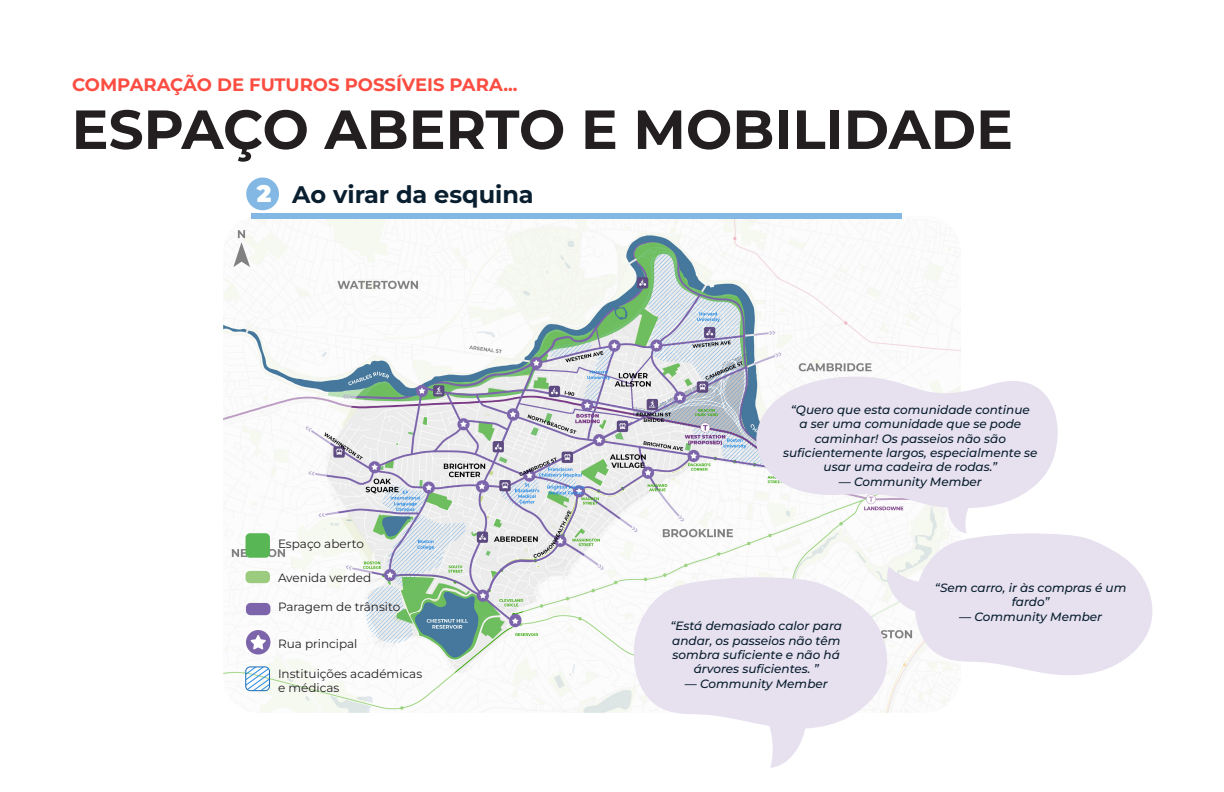
<style>
.page{position:relative;width:1224px;height:792px;background:#fff}
.page>*{position:absolute;margin:0;border:0;box-sizing:border-box;transform-origin:0 0}
.t1{font:700 55px "Montserrat";color:#231f20}
.t2{font:700 24px "Montserrat";color:#091f2f}
.t3{font:900 24px "Montserrat";color:#fff}
.t4{font:700 18px "Montserrat";color:#fb4d42}
.t5{font:italic 500 12px/14.4px "Montserrat";color:#091f2f;text-align:center}
.t6{font:12px/14.4px "Montserrat";color:#231f20}
</style>
<div class="page">
<img style="left:223px;top:216px;width:738px;height:497px">
<div style="left:251px;top:214px;width:650px;height:5px;background:#82b8e3"></div>
<div style="left:246px;top:177px;width:33px;height:33px;background:#83b8e4;border-radius:50%"></div>
<svg style="left:770px;top:731px;width:35px;height:37px"></svg>
<svg style="left:631px;top:576px;width:259px;height:155px;fill:#e6e0ef"></svg>
<svg style="left:880px;top:511px;width:273px;height:166px"></svg>
<svg style="left:722px;top:362px;width:336px;height:149px;fill:#e6e0ef"></svg>
<svg style="left:246px;top:667px;width:24px;height:24px"></svg>
<div style="left:245px;top:666px;width:25px;height:25px;border:1px solid #1a6eb8;border-radius:5px"></div>
<div style="left:246px;top:533px;width:24px;height:25px;background:#58b754;border-radius:4px"></div>
<div style="left:246px;top:571px;width:24px;height:12px;background:#9bcb7e;border-radius:4px"></div>
<div style="left:246px;top:603px;width:24px;height:12px;background:#7d65ac;border-radius:4px"></div>
<div style="left:246px;top:630px;width:24px;height:25px;background:#7d65ac;border-radius:50%"></div>
<svg style="left:251px;top:635px;width:15px;height:15px"></svg>
<p class="t4" style="left:72px;top:71px;width:447px">COMPARAÇÃO DE FUTUROS POSSÍVEIS PARA...</p>
<p class="t1" style="left:72px;top:90px;width:943px">ESPAÇO ABERTO E MOBILIDADE</p>
<h1 class="t3" style="left:257px;top:176px;width:16px">2</h1>
<h2 class="t2" style="left:292px;top:178px;width:243px">Ao virar da esquina</h2>
<p class="t6" style="left:278px;top:536px;width:87px">Espaço aberto</p>
<p class="t6" style="left:278px;top:570px;width:95px">Avenida verded</p>
<p class="t6" style="left:278px;top:599px;width:124px">Paragem de trânsito</p>
<p class="t6" style="left:278px;top:636px;width:81px">Rua principal</p>
<p class="t6" style="left:278px;top:666px;width:146px">Instituições académicas e médicas</p>
<h3 class="t5" style="left:783px;top:402px;width:256px">“Quero que esta comunidade continue<br>a ser uma comunidade que se pode caminhar! Os passeios não são suficientemente largos, especialmente se usar uma cadeira de rodas.”</h3>
<h3 class="t5" style="left:839px;top:474px;width:144px">— Community Member</h3>
<h3 class="t5" style="left:671px;top:618px;width:173px">“Está demasiado calor para andar, os passeios não têm sombra suficiente e não há árvores suficientes. ”</h3>
<h3 class="t5" style="left:685px;top:676px;width:144px">— Community Member</h3>
<h3 class="t5" style="left:935px;top:580px;width:193px">“Sem carro, ir às compras é um fardo”</h3>
<h3 class="t5" style="left:959px;top:609px;width:144px">— Community Member</h3>
</div>
